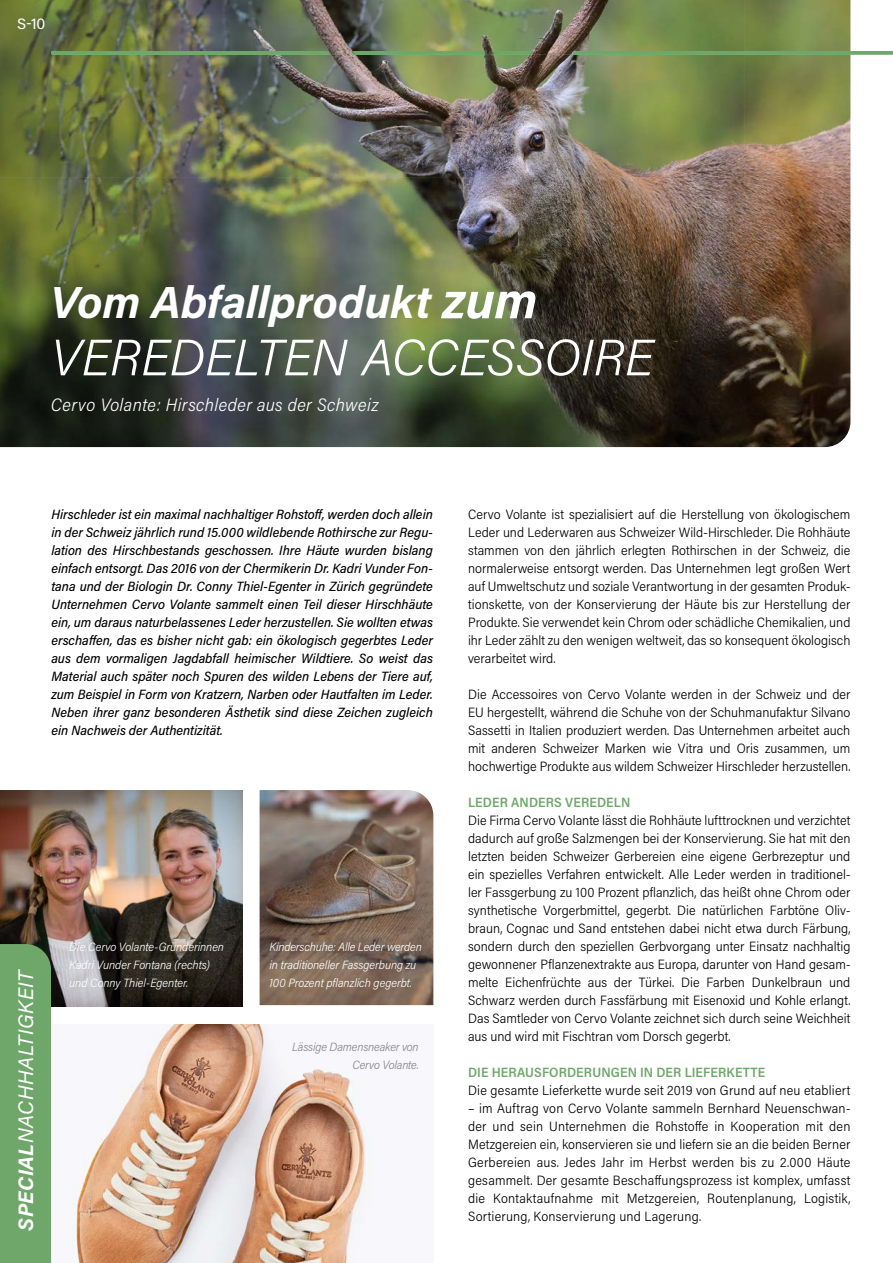
<style>
.page{position:relative;width:893px;height:1263px;background:#fff}
.page>*{position:absolute;margin:0;border:0;box-sizing:border-box;transform-origin:0 0}
.t1{font:italic 300 51px "Acumin Pro";color:#fff}
.t2{font:italic 700 45px "Acumin Pro";letter-spacing:-.005em;color:#fff}
.t3{font:italic 21px "Acumin Pro";letter-spacing:.025em;color:#fff}
.t4{font:italic 300 18px "Acumin Pro Semi Cond";letter-spacing:.02em;color:#fff}
.t5{font:15px "Acumin Pro";color:#fff}
.t6{font:300 13.5px/18px "Acumin Pro Semi Cond";letter-spacing:.005em;color:#000;text-align:justify}
.t7{font:italic 500 13.5px/18px "Acumin Pro Semi Cond";color:#000;text-align:justify}
.t8{font:600 13.5px "Acumin Pro Semi Cond";letter-spacing:.01em;color:#6fa76a}
.t9{font:italic 300 12px/18px "Acumin Pro Semi Cond";letter-spacing:-.005em;color:#fff}
.t10{font:italic 300 12px/18px "Acumin Pro Semi Cond";letter-spacing:-.015em;color:#858585;text-align:right}
.s1{font-size:51px}
.s2{font-weight:700}
</style>
<div class="page">
<img style="left:0;top:177px;width:850px;height:270px">
<img style="left:0;top:790px;width:243px;height:216px">
<img style="left:260px;top:790px;width:173px;height:215px">
<img style="left:51px;top:1024px;width:320px;height:239px">
<svg style="left:850px;top:51px;width:43px;height:4px"></svg>
<img style="left:0;top:0;width:850px;height:177px">
<img style="left:51px;top:51px;width:799px;height:4px">
<div style="left:0;top:944px;width:51px;height:319px;background:#6fa76a"></div>
<p class="t5" style="left:17px;top:14px;width:30px">S-10</p>
<h2 class="t2" style="left:51px;top:271px;width:488px">Vom Abfallprodukt <span class="s1">zum</span></h2>
<h1 class="t1" style="left:51px;top:322px;width:604px">VEREDELTEN ACCESSOIRE</h1>
<h3 class="t4" style="left:51px;top:392px;width:329px">Cervo Volante: Hirschleder aus der Schweiz</h3>
<h3 class="t3" style="left:11px;top:1230px;width:263px;rotate:-90deg"><span class="s2">SPECIAL</span>NACHHALTIGKEIT</h3>
<p class="t7" style="left:51px;top:505px;width:383px">Hirschleder ist ein maximal nachhaltiger Rohstoff, werden doch allein in der Schweiz jährlich rund 15.000 wildlebende Rothirsche zur Regu&shy;lation des Hirschbestands geschossen. Ihre Häute wurden bislang einfach entsorgt. Das 2016 von der Chermikerin Dr. Kadri Vunder Fon&shy;tana und der Biologin Dr. Conny Thiel-Egenter in Zürich gegründete Unternehmen Cervo Volante sammelt einen Teil dieser Hirschhäute ein, um daraus naturbelassenes Leder herzustellen. Sie wollten etwas erschaffen, das es bisher nicht gab: ein ökologisch gegerbtes Leder aus dem vormaligen Jagdabfall heimischer Wildtiere. So weist das Material auch später noch Spuren des wilden Lebens der Tiere auf, zum Beispiel in Form von Kratzern, Narben oder Hautfalten im Leder.<br>Neben ihrer ganz besonderen Ästhetik sind diese Zeichen zugleich ein Nachweis der Authentizität.</p>
<p class="t6" style="left:468px;top:505px;width:384px">Cervo Volante ist spezialisiert auf die Herstellung von ökologischem Leder und Lederwaren aus Schweizer Wild-Hirschleder. Die Rohhäute stammen von den jährlich erlegten Rothirschen in der Schweiz, die normalerweise entsorgt werden. Das Unternehmen legt großen Wert auf Umweltschutz und soziale Verantwortung in der gesamten Produk&shy;tionskette, von der Konservierung der Häute bis zur Herstellung der Produkte. Sie verwendet kein Chrom oder schädliche Chemikalien, und ihr Leder zählt zu den wenigen weltweit, das so konsequent ökologisch verarbeitet wird.</p>
<p class="t6" style="left:468px;top:685px;width:384px">Die Accessoires von Cervo Volante werden in der Schweiz und der EU hergestellt, während die Schuhe von der Schuhmanufaktur Silvano Sassetti in Italien produziert werden. Das Unternehmen arbeitet auch mit anderen Schweizer Marken wie Vitra und Oris zusammen, um hochwertige Produkte aus wildem Schweizer Hirschleder herzustellen.</p>
<p class="t8" style="left:468px;top:793px;width:164px">LEDER ANDERS VEREDELN</p>
<p class="t6" style="left:468px;top:811px;width:384px">Die Firma Cervo Volante lässt die Rohhäute lufttrocknen und verzichtet dadurch auf große Salzmengen bei der Konservierung. Sie hat mit den letzten beiden Schweizer Gerbereien eine eigene Gerbrezeptur und ein spezielles Verfahren entwickelt. Alle Leder werden in traditionel&shy;ler Fassgerbung zu 100 Prozent pflanzlich, das heißt ohne Chrom oder synthetische Vorgerbmittel, gegerbt. Die natürlichen Farbtöne Oliv&shy;braun, Cognac und Sand entstehen dabei nicht etwa durch Färbung, sondern durch den speziellen Gerbvorgang unter Einsatz nachhaltig gewonnener Pflanzenextrakte aus Europa, darunter von Hand gesam&shy;melte Eichenfrüchte aus der Türkei. Die Farben Dunkelbraun und Schwarz werden durch Fassfärbung mit Eisenoxid und Kohle erlangt.<br>Das Samtleder von Cervo Volante zeichnet sich durch seine Weichheit aus und wird mit Fischtran vom Dorsch gegerbt.</p>
<p class="t8" style="left:468px;top:1063px;width:299px">DIE HERAUSFORDERUNGEN IN DER LIEFERKETTE</p>
<p class="t6" style="left:468px;top:1081px;width:384px">Die gesamte Lieferkette wurde seit 2019 von Grund auf neu etabliert</p>
<p class="t6" style="left:468px;top:1099px;width:384px">– im Auftrag von Cervo Volante sammeln Bernhard Neuenschwan&shy;der und sein Unternehmen die Rohstoffe in Kooperation mit den Metzgereien ein, konservieren sie und liefern sie an die beiden Berner Gerbereien aus. Jedes Jahr im Herbst werden bis zu 2.000 Häute gesammelt. Der gesamte Beschaffungsprozess ist komplex, umfasst die Kontaktaufnahme mit Metzgereien, Routenplanung, Logistik, Sortierung, Konservierung und Lagerung.</p>
<p class="t9" style="left:69px;top:937px;width:156px">Die Cervo Volante-Gründerinnen<br>Kadri Vunder Fontana (rechts) und Conny Thiel-Egenter.</p>
<p class="t9" style="left:269px;top:937px;width:154px">Kinderschuhe: Alle Leder werden in traditioneller Fassgerbung zu<br>100 Prozent pflanzlich gegerbt.</p>
<p class="t10" style="left:292px;top:1037px;width:128px">Lässige Damensneaker von<br>Cervo Volante.</p>
</div>
